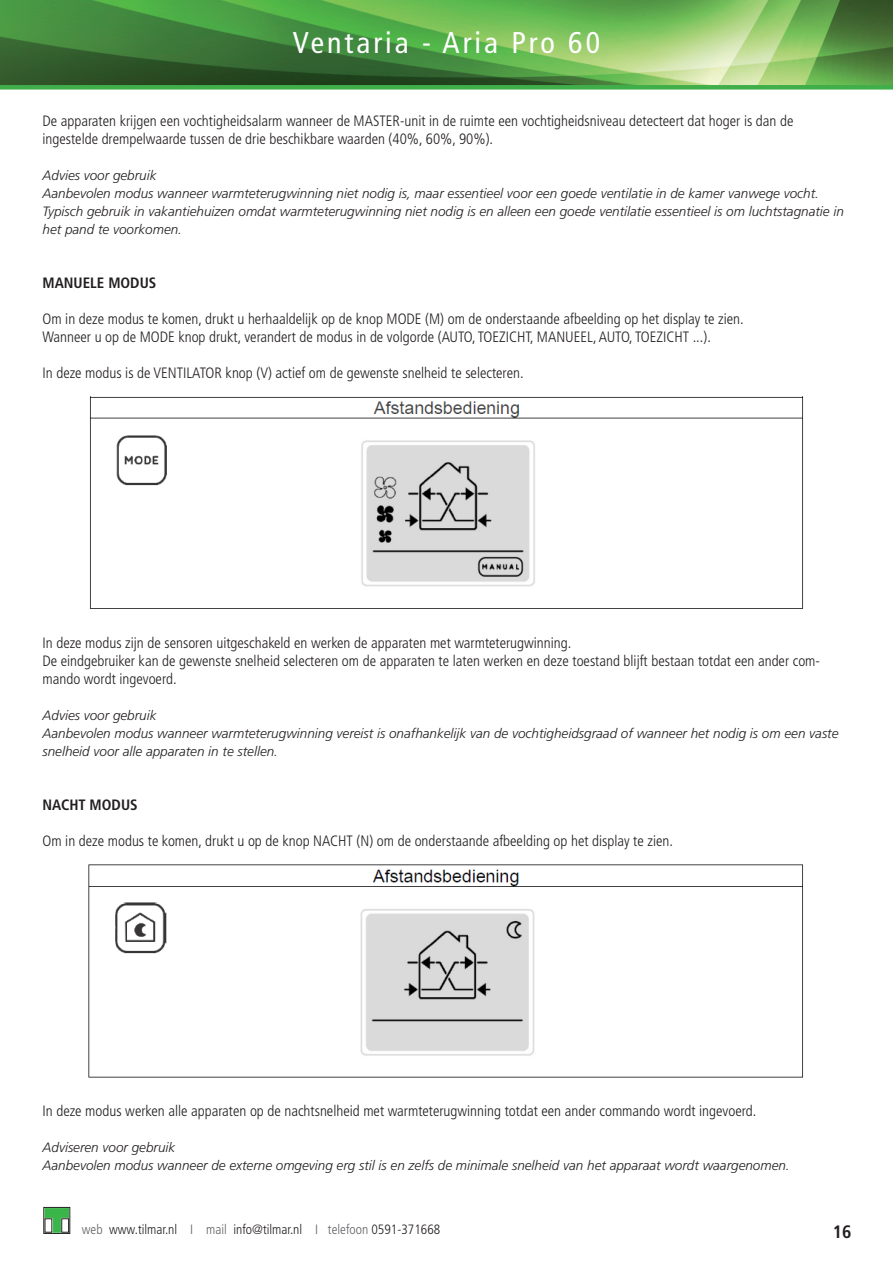
<style>
.page{position:relative;width:893px;height:1263px;background:#fff}
.page>*{position:absolute;margin:0;border:0;box-sizing:border-box;transform-origin:0 0}
.t1{font:condensed 30px "Frutiger LT Std";letter-spacing:.1em;color:#fff}
.t2{font:700 condensed 18px "Frutiger LT Std";color:#231f20}
.t3{font:300 condensed 15px/18px "Frutiger LT Std";color:#231f20}
.t4{font:700 condensed 15px "Frutiger LT Std";color:#231f20}
.t5{font:italic 300 13.5px/18px "Frutiger LT Std";color:#231f20}
.t6{font:300 condensed 13.5px "Frutiger LT Std";color:#231f20}
.s1{color:#636366}
</style>
<div class="page">
<img style="left:0;top:0;width:893px;height:85px">
<div style="left:0;top:85px;width:893px;height:5px;background:#40ae49"></div>
<img style="left:89px;top:396px;width:715px;height:213px">
<img style="left:88px;top:864px;width:715px;height:214px">
<div style="left:44px;top:1207px;width:26px;height:27px;border:1px solid #231f20"></div>
<svg style="left:44px;top:1208px;width:25px;height:25px"></svg>
<p class="t1" style="left:293px;top:25px;width:309px">Ventaria - Aria Pro 60</p>
<p class="t3" style="left:43px;top:112px;width:752px">De apparaten krijgen een vochtigheidsalarm wanneer de MASTER-unit in de ruimte een vochtigheidsniveau detecteert dat hoger is dan de</p>
<p class="t3" style="left:43px;top:130px;width:452px">ingestelde drempelwaarde tussen de drie beschikbare waarden (40%, 60%, 90%).</p>
<p class="t5" style="left:43px;top:166px;width:803px">Advies voor gebruik<br>Aanbevolen modus wanneer warmteterugwinning niet nodig is, maar essentieel voor een goede ventilatie in de kamer vanwege vocht.<br>Typisch gebruik in vakantiehuizen omdat warmteterugwinning niet nodig is en alleen een goede ventilatie essentieel is om luchtstagnatie in het pand te voorkomen.</p>
<p class="t4" style="left:43px;top:274px;width:115px">MANUELE MODUS</p>
<p class="t3" style="left:43px;top:310px;width:703px">Om in deze modus te komen, drukt u herhaaldelijk op de knop MODE (M) om de onderstaande afbeelding op het display te zien.<br>Wanneer u op de MODE knop drukt, verandert de modus in de volgorde (AUTO, TOEZICHT, MANUEEL, AUTO, TOEZICHT ...).</p>
<p class="t3" style="left:43px;top:364px;width:483px">In deze modus is de VENTILATOR knop (V) actief om de gewenste snelheid te selecteren.</p>
<p class="t3" style="left:43px;top:634px;width:779px">In deze modus zijn de sensoren uitgeschakeld en werken de apparaten met warmteterugwinning.<br>De eindgebruiker kan de gewenste snelheid selecteren om de apparaten te laten werken en deze toestand blijft bestaan totdat een ander com&shy;mando wordt ingevoerd.</p>
<p class="t5" style="left:43px;top:706px;width:797px">Advies voor gebruik<br>Aanbevolen modus wanneer warmteterugwinning vereist is onafhankelijk van de vochtigheidsgraad of wanneer het nodig is om een vaste snelheid voor alle apparaten in te stellen.</p>
<p class="t4" style="left:43px;top:796px;width:97px">NACHT MODUS</p>
<p class="t3" style="left:43px;top:832px;width:632px">Om in deze modus te komen, drukt u op de knop NACHT (N) om de onderstaande afbeelding op het display te zien.</p>
<p class="t3" style="left:43px;top:1102px;width:715px">In deze modus werken alle apparaten op de nachtsnelheid met warmteterugwinning totdat een ander commando wordt ingevoerd.</p>
<p class="t5" style="left:43px;top:1138px;width:749px">Adviseren voor gebruik<br>Aanbevolen modus wanneer de externe omgeving erg stil is en zelfs de minimale snelheid van het apparaat wordt waargenomen.</p>
<p class="t6" style="left:82px;top:1221px;width:360px"><span class="s1">web</span> www.tilmar.nl <span class="s1">I mail</span> info@tilmar.nl <span class="s1">I telefoon</span> 0591-371668</p>
<p class="t2" style="left:833px;top:1221px;width:20px">16</p>
</div>
